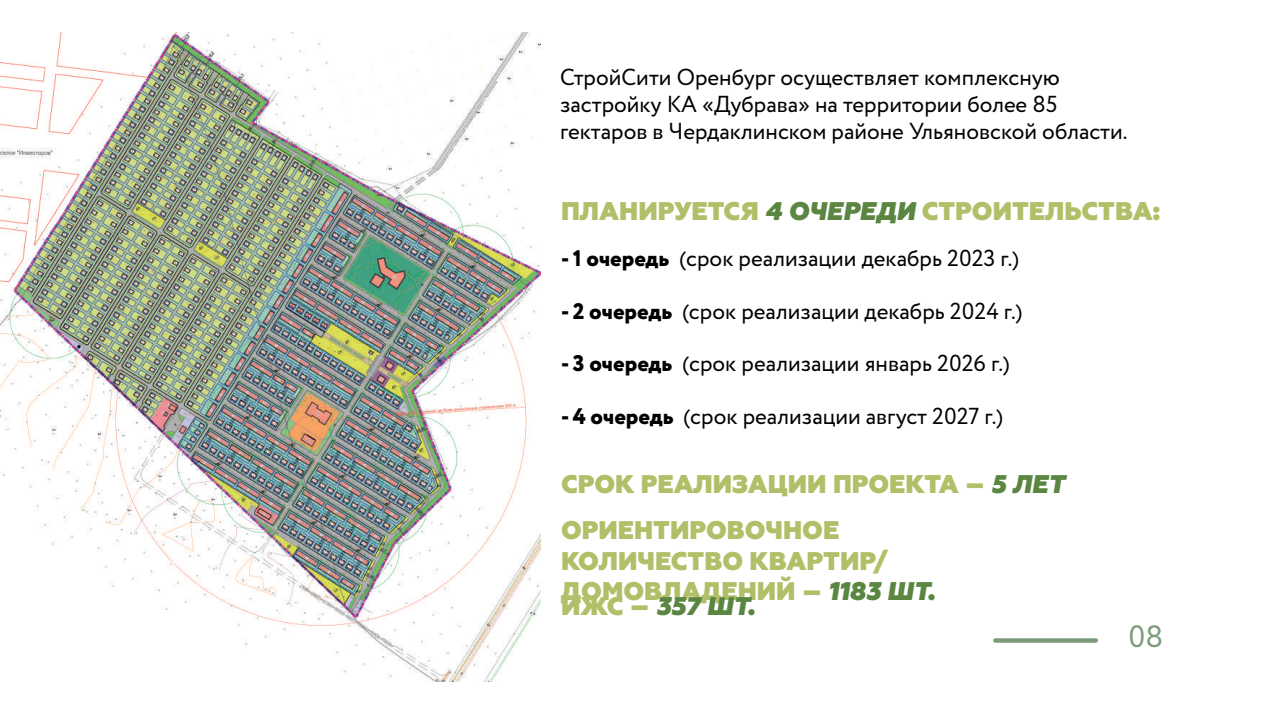
<style>
.page{position:relative;width:1263px;height:711px;background:#fff}
.page>*{position:absolute;margin:0;border:0;box-sizing:border-box;transform-origin:0 0}
.t1{font:30px "Circe";color:#7b9b7a}
.t2{font:800 25.5px/45.6px "Geometria";color:#b1bf68}
.t3{font:italic 800 25.5px "Geometria";color:#5b8642}
.t4{font:22.5px/27px "Circe";color:#000001}
.s1{font-style:italic;color:#5b8642}
.s2{font-weight:800}
.s3{font-style:normal;color:#b1bf68}
</style>
<div class="page">
<svg style="left:995px;top:638px;width:101px;height:4px"></svg>
<img style="left:0;top:32px;width:540px;height:648px">
<p class="t4" style="left:560px;top:65px;width:569px">СтройСити Оренбург осуществляет комплексную застройку КА «Дубрава» на территории более 85 гектаров в Чердаклинском районе Ульяновской области.</p>
<p class="t2" style="left:561px;top:189px;width:601px">ПЛАНИРУЕТСЯ <span class="s1">4 ОЧЕРЕДИ</span> СТРОИТЕЛЬСТВА:</p>
<p class="t4" style="left:561px;top:246px;width:460px"><span class="s2">- 1 очередь</span> (срок реализации декабрь 2023 г.)</p>
<p class="t4" style="left:561px;top:298px;width:463px"><span class="s2">- 2 очередь</span> (срок реализации декабрь 2024 г.)</p>
<p class="t4" style="left:561px;top:351px;width:450px"><span class="s2">- 3 очередь</span> (срок реализации январь 2026 г.)</p>
<p class="t4" style="left:561px;top:403px;width:444px"><span class="s2">- 4 очередь</span> (срок реализации август 2027 г.)</p>
<p class="t2" style="left:561px;top:462px;width:505px">СРОК РЕАЛИЗАЦИИ ПРОЕКТА – <span class="s1">5 ЛЕТ<br></span>ОРИЕНТИРОВОЧНОЕ</p>
<p class="t2" style="left:561px;top:545px;width:376px;line-height:30.6px">КОЛИЧЕСТВО КВАРТИР/<br>ДОМОВЛАДЕНИЙ – <span class="s1">1183 ШТ.</span></p>
<p class="t3" style="left:561px;top:590px;width:195px"><span class="s3">ИЖС –</span> 357 ШТ.</p>
<h1 class="t1" style="left:1128px;top:616px;width:36px">08</h1>
</div>
